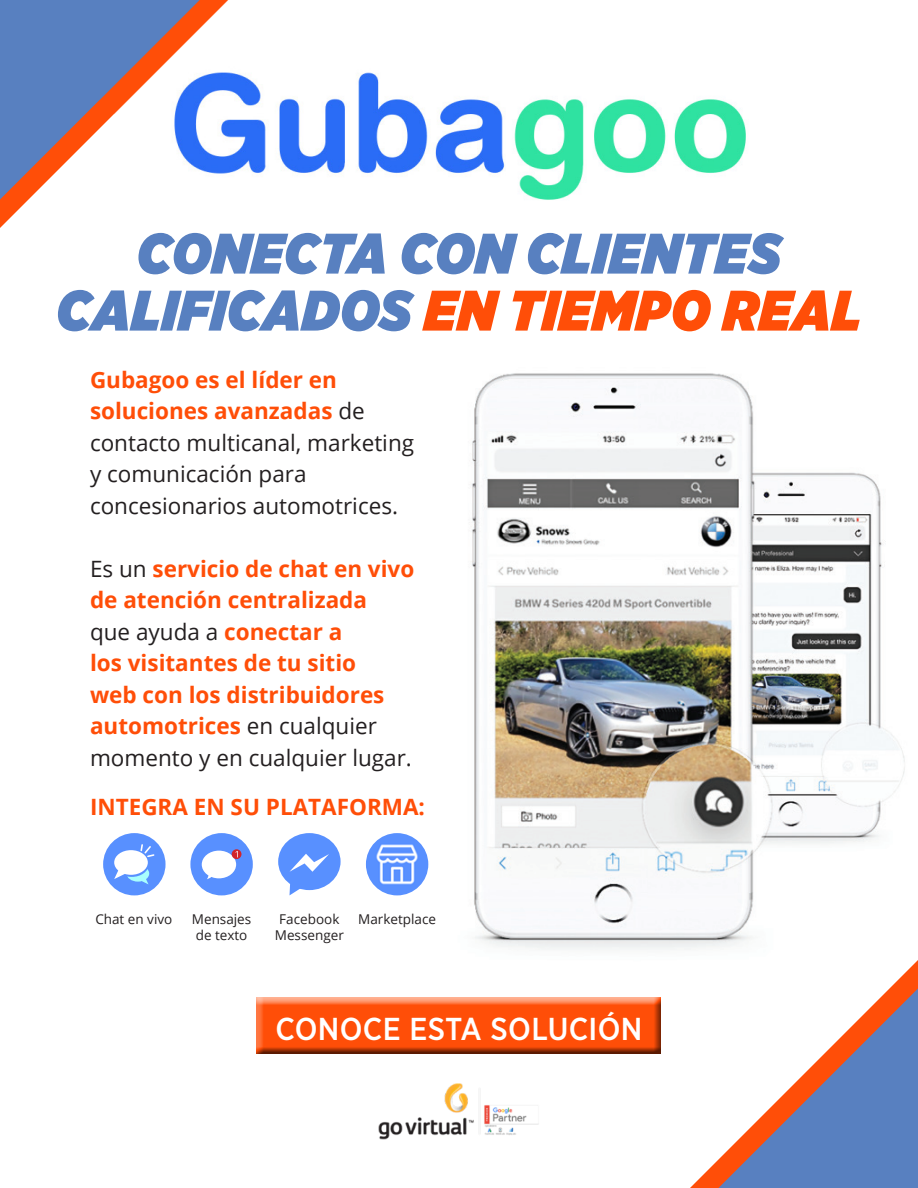
<style>
.page{position:relative;width:918px;height:1188px;background:#fff}
.page>*{position:absolute;margin:0;border:0;box-sizing:border-box;transform-origin:0 0}
._1_titulo{font:italic 900 57px/57px "Gotham Narrow";letter-spacing:.01em;color:#5880c0;text-align:center}
.t1{font:500 31.65px "Gotham Narrow";letter-spacing:.01em;color:#fff}
._3_0Texto{font:700 22.5px/31.5px "Open Sans";color:#ff4e08}
._3_0Texto-2{font:22.5px/31.5px "Open Sans";color:#231f20}
._3_0Texto-3{font:13.5px/16.5px "Open Sans";color:#231f20;text-align:center}
.s1{color:#ff4e08}
.s2{font-weight:400;color:#231f20}
</style>
<div class="page">
<img style="left:472px;top:373px;width:433px;height:577px">
<img style="left:379px;top:1083px;width:160px;height:57px">
<img style="left:228px;top:72px;width:518px;height:128px">
<svg style="left:0;top:0;width:228px;height:228px"></svg>
<svg style="left:0;top:0;width:200px;height:200px"></svg>
<svg style="left:690px;top:960px;width:228px;height:228px"></svg>
<svg style="left:718px;top:988px;width:200px;height:200px"></svg>
<img style="left:366px;top:833px;width:62px;height:62px;border-radius:31px">
<div style="left:190px;top:833px;width:63px;height:62px;background:#5890ff;border-radius:50%"></div>
<div style="left:103px;top:833px;width:63px;height:62px;background:#5890ff;border-radius:50%"></div>
<div style="left:202px;top:851px;width:34px;height:27px;background:#fff;border-radius:50%"></div>
<svg style="left:207px;top:874px;width:6px;height:5px"></svg>
<svg style="left:232px;top:849px;width:9px;height:10px"></svg>
<div style="left:127px;top:866px;width:22px;height:16px;background:#a8fefd;border-radius:50%"></div>
<svg style="left:140px;top:878px;width:9px;height:6px"></svg>
<svg style="left:115px;top:852px;width:34px;height:25px"></svg>
<div style="left:114px;top:850px;width:34px;height:25px;background:#fff;border-radius:50%"></div>
<svg style="left:114px;top:869px;width:14px;height:10px"></svg>
<svg style="left:139px;top:844px;width:16px;height:14px"></svg>
<div style="left:278px;top:833px;width:63px;height:57px;background:#5890ff;border-radius:50%"></div>
<svg style="left:290px;top:884px;width:12px;height:11px"></svg>
<svg style="left:290px;top:854px;width:39px;height:18px"></svg>
<div style="left:250px;top:992px;width:420px;height:70px;background:#231f20;opacity:.75"></div>
<p class="_1_titulo" style="left:56px;top:224px;width:807px">CONECTA CON CLIENTES<br>CALIFICADOS <span class="s1">EN TIEMPO REAL</span></p>
<p class="_3_0Texto" style="left:90px;top:363px;width:276px">Gubagoo es el líder en soluciones avanzadas <span class="s2">de</span></p>
<p class="_3_0Texto-2" style="left:90px;top:426px;width:326px">contacto multicanal, marketing y comunicación para concesionarios automotrices.</p>
<p class="_3_0Texto" style="left:90px;top:552px;width:326px"><span class="s2">Es un</span> servicio de chat en vivo de atención centralizada<br><span class="s2">que ayuda a</span> conectar a<br>los visitantes de tu sitio<br>web con los distribuidores automotrices <span class="s2">en cualquier momento y en cualquier lugar.</span></p>
<p class="_3_0Texto" style="left:90px;top:791px;width:337px">INTEGRA EN SU PLATAFORMA:</p>
<p class="_3_0Texto-3" style="left:95px;top:910px;width:79px">Chat en vivo</p>
<p class="_3_0Texto-3" style="left:192px;top:910px;width:61px">Mensajes</p>
<p class="_3_0Texto-3" style="left:196px;top:927px;width:53px">de texto</p>
<p class="_3_0Texto-3" style="left:275px;top:910px;width:70px">Facebook<br>Messenger</p>
<p class="_3_0Texto-3" style="left:358px;top:910px;width:79px">Marketplace</p>
<h2 class="t1" style="left:276px;top:1009px;width:368px">CONOCE ESTA SOLUCIÓN</h2>
</div>
